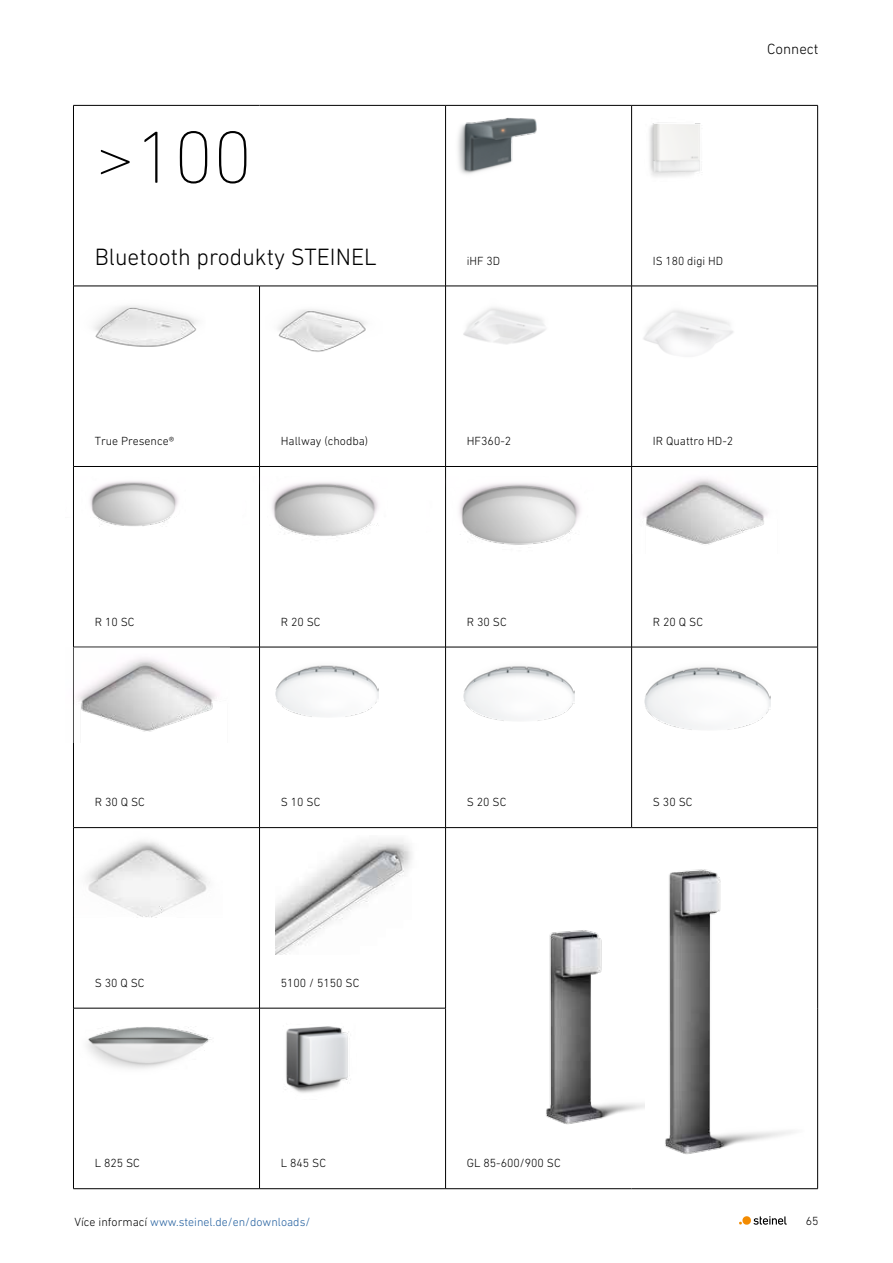
<style>
.page{position:relative;width:893px;height:1263px;background:#fff}
.page>*{position:absolute;margin:0;border:0;box-sizing:border-box;transform-origin:0 0}
.t1{font:200 75px "DIN Next W1 G";color:#000}
.t2{font:300 24px "DIN Next W1 G";color:#000}
.t3{font:300 15px "DIN Next W1 G";color:#000}
.t4{font:300 12px "DIN Next W1 G";color:#000}
.t5{font:300 12px "DIN Next LT Pro";color:#215e9e}
.s1{color:#000}
</style>
<div class="page">
<svg style="left:739px;top:1216px;width:48px;height:9px"></svg>
<img style="left:458px;top:117px;width:79px;height:57px">
<img style="left:649px;top:122px;width:52px;height:55px">
<img style="left:93px;top:306px;width:104px;height:41px">
<img style="left:446px;top:298px;width:100px;height:61px">
<img style="left:643px;top:310px;width:90px;height:44px">
<img style="left:278px;top:309px;width:88px;height:43px">
<hr style="left:73px;top:105px;width:187px;height:1px;background:#000">
<hr style="left:73px;top:106px;width:1px;height:180px;background:#000">
<hr style="left:260px;top:105px;width:186px;height:1px;background:#000">
<hr style="left:446px;top:105px;width:186px;height:1px;background:#000">
<hr style="left:445px;top:106px;width:1px;height:180px;background:#000">
<hr style="left:632px;top:105px;width:186px;height:1px;background:#000">
<hr style="left:631px;top:106px;width:1px;height:180px;background:#000">
<hr style="left:817px;top:106px;width:1px;height:180px;background:#000">
<hr style="left:73px;top:286px;width:187px;height:1px;background:#000">
<hr style="left:73px;top:286px;width:1px;height:180px;background:#000">
<hr style="left:260px;top:286px;width:186px;height:1px;background:#000">
<hr style="left:259px;top:286px;width:1px;height:180px;background:#000">
<hr style="left:446px;top:286px;width:186px;height:1px;background:#000">
<hr style="left:445px;top:286px;width:1px;height:180px;background:#000">
<hr style="left:632px;top:286px;width:186px;height:1px;background:#000">
<hr style="left:631px;top:286px;width:1px;height:180px;background:#000">
<hr style="left:817px;top:286px;width:1px;height:180px;background:#000">
<hr style="left:73px;top:466px;width:187px;height:1px;background:#000">
<hr style="left:73px;top:467px;width:1px;height:180px;background:#000">
<hr style="left:260px;top:466px;width:186px;height:1px;background:#000">
<hr style="left:259px;top:467px;width:1px;height:180px;background:#000">
<hr style="left:446px;top:466px;width:186px;height:1px;background:#000">
<hr style="left:445px;top:467px;width:1px;height:180px;background:#000">
<hr style="left:632px;top:466px;width:186px;height:1px;background:#000">
<hr style="left:631px;top:467px;width:1px;height:180px;background:#000">
<hr style="left:817px;top:467px;width:1px;height:180px;background:#000">
<hr style="left:73px;top:647px;width:187px;height:1px;background:#000">
<hr style="left:73px;top:647px;width:1px;height:180px;background:#000">
<hr style="left:260px;top:647px;width:186px;height:1px;background:#000">
<hr style="left:259px;top:647px;width:1px;height:180px;background:#000">
<hr style="left:446px;top:647px;width:186px;height:1px;background:#000">
<hr style="left:445px;top:647px;width:1px;height:180px;background:#000">
<hr style="left:632px;top:647px;width:186px;height:1px;background:#000">
<hr style="left:631px;top:647px;width:1px;height:180px;background:#000">
<hr style="left:817px;top:647px;width:1px;height:180px;background:#000">
<hr style="left:73px;top:827px;width:187px;height:1px;background:#000">
<hr style="left:73px;top:828px;width:1px;height:180px;background:#000">
<hr style="left:260px;top:827px;width:186px;height:1px;background:#000">
<hr style="left:259px;top:828px;width:1px;height:180px;background:#000">
<hr style="left:446px;top:827px;width:186px;height:1px;background:#000">
<hr style="left:445px;top:828px;width:1px;height:180px;background:#000">
<hr style="left:632px;top:827px;width:186px;height:1px;background:#000">
<hr style="left:817px;top:828px;width:1px;height:180px;background:#000">
<hr style="left:73px;top:1008px;width:187px;height:1px;background:#000">
<hr style="left:73px;top:1008px;width:1px;height:180px;background:#000">
<hr style="left:260px;top:1008px;width:186px;height:1px;background:#000">
<hr style="left:259px;top:1008px;width:1px;height:180px;background:#000">
<hr style="left:445px;top:1008px;width:1px;height:180px;background:#000">
<hr style="left:817px;top:1008px;width:1px;height:180px;background:#000">
<hr style="left:73px;top:1188px;width:187px;height:1px;background:#000">
<hr style="left:260px;top:1188px;width:186px;height:1px;background:#000">
<hr style="left:446px;top:1188px;width:186px;height:1px;background:#000">
<hr style="left:632px;top:1188px;width:186px;height:1px;background:#000">
<img style="left:90px;top:481px;width:88px;height:46px">
<img style="left:259px;top:477px;width:119px;height:59px">
<img style="left:445px;top:476px;width:136px;height:82px">
<img style="left:632px;top:468px;width:136px;height:86px">
<img style="left:73px;top:647px;width:156px;height:95px">
<img style="left:74px;top:828px;width:148px;height:89px">
<img style="left:275px;top:665px;width:103px;height:52px">
<img style="left:464px;top:666px;width:110px;height:55px">
<img style="left:644px;top:667px;width:126px;height:63px">
<img style="left:275px;top:839px;width:137px;height:116px">
<img style="left:87px;top:1027px;width:125px;height:42px">
<img style="left:644px;top:869px;width:149px;height:286px">
<img style="left:513px;top:828px;width:131px;height:297px">
<img style="left:285px;top:1026px;width:65px;height:67px">
<h1 class="t1" style="left:96px;top:114px;width:158px">&gt;100</h1>
<h2 class="t2" style="left:95px;top:243px;width:283px">Bluetooth produkty STEINEL</h2>
<p class="t4" style="left:467px;top:254px;width:35px">iHF 3D</p>
<p class="t4" style="left:653px;top:254px;width:72px">IS 180 digi HD</p>
<p class="t3" style="left:767px;top:40px;width:53px">Connect</p>
<p class="t4" style="left:95px;top:434px;width:81px">True Presence®</p>
<p class="t4" style="left:281px;top:434px;width:89px">Hallway (chodba)</p>
<p class="t4" style="left:467px;top:434px;width:46px">HF360-2</p>
<p class="t4" style="left:653px;top:434px;width:82px">IR Quattro HD-2</p>
<p class="t4" style="left:95px;top:615px;width:41px">R 10 SC</p>
<p class="t4" style="left:281px;top:615px;width:41px">R 20 SC</p>
<p class="t4" style="left:467px;top:615px;width:41px">R 30 SC</p>
<p class="t4" style="left:653px;top:615px;width:52px">R 20 Q SC</p>
<p class="t4" style="left:95px;top:795px;width:52px">R 30 Q SC</p>
<p class="t4" style="left:281px;top:795px;width:41px">S 10 SC</p>
<p class="t4" style="left:467px;top:795px;width:41px">S 20 SC</p>
<p class="t4" style="left:653px;top:795px;width:41px">S 30 SC</p>
<p class="t4" style="left:95px;top:976px;width:51px">S 30 Q SC</p>
<p class="t4" style="left:281px;top:976px;width:80px">5100 / 5150 SC</p>
<p class="t4" style="left:95px;top:1156px;width:47px">L 825 SC</p>
<p class="t4" style="left:281px;top:1156px;width:47px">L 845 SC</p>
<p class="t4" style="left:467px;top:1156px;width:95px">GL 85-600/900 SC</p>
<p class="t5" style="left:74px;top:1215px;width:237px"><span class="s1">Více informací</span> www.steinel.de/en/downloads/</p>
<p class="t4" style="left:806px;top:1214px;width:14px">65</p>
</div>
